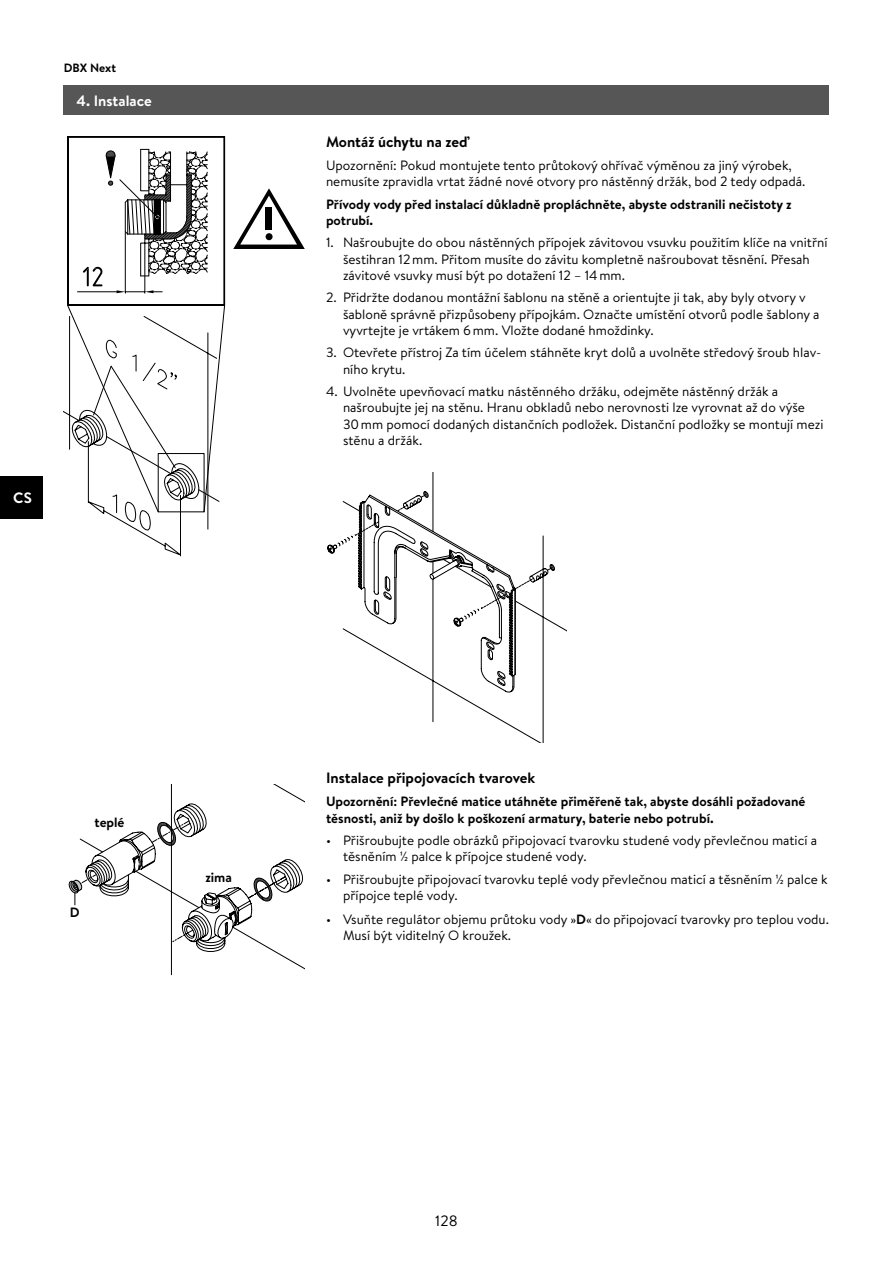
<style>
.page{position:relative;width:893px;height:1263px;background:#fff}
.page>*{position:absolute;margin:0;border:0;box-sizing:border-box;transform-origin:0 0}
.t1{font:700 15px "Brandon Text";color:#000}
.t2{font:700 15px "Brandon Text";color:#fff}
.t3{font:15px "Brandon Text";color:#000}
.t4{font:13.5px/16.2px "Brandon Text";color:#000}
.t5{font:700 13.5px/16.2px "Brandon Text";color:#000}
.t6{font:700 12px "Brandon Text";letter-spacing:-.005em;color:#000}
.s1{font-weight:700}
</style>
<div class="page">
<div style="left:0;top:476px;width:43px;height:43px;background:#000"></div>
<div style="left:64px;top:85px;width:765px;height:30px;background:#565656"></div>
<svg style="left:64px;top:136px;width:161px;height:393px"></svg>
<svg style="left:233px;top:188px;width:72px;height:61px"></svg>
<div style="left:266px;top:207px;width:6px;height:23px;background:#000"></div>
<div style="left:266px;top:233px;width:7px;height:7px;background:#000;border-radius:50%"></div>
<svg style="left:343px;top:472px;width:224px;height:271px"></svg>
<svg style="left:69px;top:784px;width:236px;height:192px"></svg>
<p class="t6" style="left:64px;top:60px;width:54px">DBX Next</p>
<p class="t2" style="left:77px;top:90px;width:77px">4. Instalace</p>
<p class="t2" style="left:13px;top:487px;width:20px">CS</p>
<p class="t1" style="left:326px;top:131px;width:143px">Montáž úchytu na zeď</p>
<p class="t4" style="left:326px;top:157px;width:481px">Upozornění: Pokud montujete tento průtokový ohřívač výměnou za jiný výrobek, nemusíte zpravidla vrtat žádné nové otvory pro nástěnný držák, bod 2 tedy odpadá.</p>
<p class="t5" style="left:326px;top:196px;width:467px">Přívody vody před instalací důkladně propláchněte, abyste odstranili nečistoty z potrubí.</p>
<p class="t4" style="left:343px;top:234px;width:486px;text-indent:-17px">1. Našroubujte do obou nástěnných přípojek závitovou vsuvku použitím klíče na vnitřní šestihran 12mm. Přitom musíte do závitu kompletně našroubovat těsnění. Přesah závitové vsuvky musí být po dotažení 12 – 14mm.</p>
<p class="t4" style="left:343px;top:289px;width:478px;text-indent:-17px">2. Přidržte dodanou montážní šablonu na stěně a orientujte ji tak, aby byly otvory v šabloně správně přizpůsobeny přípojkám. Označte umístění otvorů podle šablony a vyvrtejte je vrtákem 6mm. Vložte dodané hmoždinky.</p>
<p class="t4" style="left:343px;top:344px;width:480px;text-indent:-17px">3. Otevřete přístroj Za tím účelem stáhněte kryt dolů a uvolněte středový šroub hlav&shy;ního krytu.</p>
<p class="t4" style="left:343px;top:383px;width:482px;text-indent:-17px">4. Uvolněte upevňovací matku nástěnného držáku, odejměte nástěnný držák a našroubujte jej na stěnu. Hranu obkladů nebo nerovnosti lze vyrovnat až do výše 30mm pomocí dodaných distančních podložek. Distanční podložky se montují mezi stěnu a držák.</p>
<p class="t5" style="left:94px;top:814px;width:32px">teplé</p>
<p class="t5" style="left:70px;top:904px;width:11px">D</p>
<p class="t5" style="left:205px;top:869px;width:28px">zima</p>
<p class="t1" style="left:326px;top:767px;width:211px">Instalace připojovacích tvarovek</p>
<p class="t5" style="left:326px;top:793px;width:481px">Upozornění: Převlečné matice utáhněte přiměřeně tak, abyste dosáhli požadované těsnosti, aniž by došlo k poškození armatury, baterie nebo potrubí.</p>
<p class="t4" style="left:343px;top:832px;width:476px;text-indent:-17px">• Přišroubujte podle obrázků připojovací tvarovku studené vody převlečnou maticí a těsněním ½ palce k přípojce studené vody.</p>
<p class="t4" style="left:343px;top:871px;width:486px;text-indent:-17px">• Přišroubujte připojovací tvarovku teplé vody převlečnou maticí a těsněním ½ palce k přípojce teplé vody.</p>
<p class="t4" style="left:343px;top:911px;width:487px;text-indent:-17px">• Vsuňte regulátor objemu průtoku vody »<span class="s1">D</span>« do připojovací tvarovky pro teplou vodu.<br>Musí být viditelný O kroužek.</p>
<p class="t3" style="left:435px;top:1210px;width:24px">128</p>
</div>
